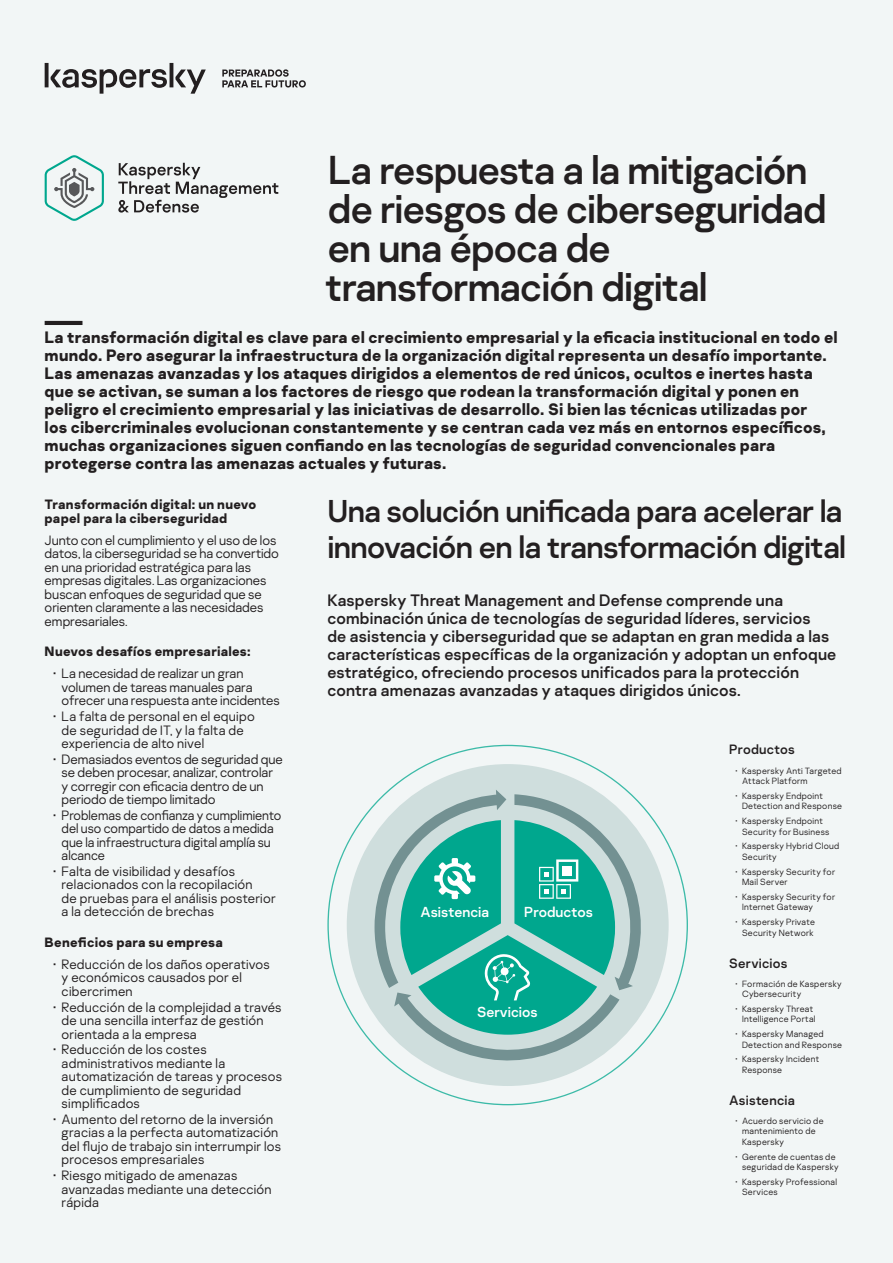
<style>
.page{position:relative;width:893px;height:1263px;background:#f2f6f6}
.page>*{position:absolute;margin:0;border:0;box-sizing:border-box;transform-origin:0 0}
.t1{font:40.2px/39px "Kaspersky Sans";letter-spacing:-.02em;color:#231f20}
.t2{font:31.5px/36px "Kaspersky Sans";letter-spacing:-.02em;color:#231f20}
.Title-3{font:700 16.5px/18px "Kaspersky Sans";letter-spacing:.01em;color:#231f20}
.t3{font:16.5px/18px "Kaspersky Sans";letter-spacing:.01em;color:#231f20}
.t4{font:14.4px "Kaspersky Sans";color:#fff}
.Body{font:300 13.5px/13.5px "Kaspersky Sans";letter-spacing:.005em;color:#231f20}
.Title-3-2{font:700 13.5px/13.5px "Kaspersky Sans";letter-spacing:.015em;color:#231f20}
.Title-3-3{font:13.5px "Kaspersky Sans";letter-spacing:.015em;color:#231f20}
.t5{font:300 9px/10.5px "Kaspersky Sans";letter-spacing:.03em;color:#231f20}
</style>
<div class="page">
<svg style="left:118px;top:163px;width:160px;height:50px"></svg>
<svg style="left:45px;top:155px;width:59px;height:66px"></svg>
<svg style="left:327px;top:745px;width:361px;height:360px"></svg>
<svg style="left:375px;top:790px;width:283px;height:288px;background:#7dc4bb"></svg>
<hr style="left:45px;top:321px;width:37px;height:4px;background:#231f20">
<svg style="left:45px;top:63px;width:161px;height:31px"></svg>
<svg style="left:222px;top:69px;width:84px;height:19px"></svg>
<h2 class="t1" style="left:325px;top:151px;width:503px">La respuesta a la mitigación de riesgos de ciberseguridad en una época de transformación digital</h2>
<p class="Title-3" style="left:45px;top:328px;width:794px">La transformación digital es clave para el crecimiento empresarial y la eficacia institucional en todo el mundo. Pero asegurar la infraestructura de la organización digital representa un desafío importante.<br>Las amenazas avanzadas y los ataques dirigidos a elementos de red únicos, ocultos e inertes hasta que se activan, se suman a los factores de riesgo que rodean la transformación digital y ponen en peligro el crecimiento empresarial y las iniciativas de desarrollo. Si bien las técnicas utilizadas por<br>los cibercriminales evolucionan constantemente y se centran cada vez más en entornos específicos, muchas organizaciones siguen confiando en las tecnologías de seguridad convencionales para protegerse contra las amenazas actuales y futuras.</p>
<p class="Title-3-2" style="left:45px;top:498px;width:213px">Transformación digital: un nuevo papel para la ciberseguridad</p>
<p class="Body" style="left:45px;top:533px;width:236px">Junto con el cumplimiento y el uso de los datos, la ciberseguridad se ha convertido en una prioridad estratégica para las empresas digitales. Las organizaciones buscan enfoques de seguridad que se orienten claramente a las necesidades empresariales.</p>
<p class="Title-3-2" style="left:45px;top:645px;width:208px">Nuevos desafíos empresariales:</p>
<p class="Body" style="left:62px;top:667px;width:220px;text-indent:-9px">• La necesidad de realizar un gran volumen de tareas manuales para ofrecer una respuesta ante incidentes</p>
<p class="Body" style="left:62px;top:709px;width:195px;text-indent:-9px">• La falta de personal en el equipo de seguridad de IT, y la falta de experiencia de alto nivel</p>
<p class="Body" style="left:62px;top:752px;width:223px;text-indent:-9px">• Demasiados eventos de seguridad que se deben procesar, analizar, controlar y corregir con eficacia dentro de un periodo de tiempo limitado</p>
<p class="Body" style="left:62px;top:808px;width:221px;text-indent:-9px">• Problemas de confianza y cumplimiento del uso compartido de datos a medida que la infraestructura digital amplía su alcance</p>
<p class="Body" style="left:62px;top:864px;width:216px;text-indent:-9px">• Falta de visibilidad y desafíos relacionados con la recopilación<br>de pruebas para el análisis posterior a la detección de brechas</p>
<p class="Title-3-2" style="left:45px;top:936px;width:180px">Beneficios para su empresa</p>
<p class="Body" style="left:62px;top:957px;width:210px;text-indent:-9px">• Reducción de los daños operativos y económicos causados por el cibercrimen</p>
<p class="Body" style="left:62px;top:1000px;width:221px;text-indent:-9px">• Reducción de la complejidad a través de una sencilla interfaz de gestión orientada a la empresa</p>
<p class="Body" style="left:62px;top:1043px;width:222px;text-indent:-9px">• Reducción de los costes administrativos mediante la automatización de tareas y procesos de cumplimiento de seguridad simplificados</p>
<p class="Body" style="left:62px;top:1112px;width:221px;text-indent:-9px">• Aumento del retorno de la inversión gracias a la perfecta automatización del flujo de trabajo sin interrumpir los procesos empresariales</p>
<p class="Body" style="left:62px;top:1168px;width:211px;text-indent:-9px">• Riesgo mitigado de amenazas avanzadas mediante una detección rápida</p>
<h3 class="t2" style="left:327px;top:493px;width:520px">Una solución unificada para acelerar la innovación en la transformación digital</h3>
<p class="t3" style="left:327px;top:591px;width:510px">Kaspersky Threat Management and Defense comprende una combinación única de tecnologías de seguridad líderes, servicios<br>de asistencia y ciberseguridad que se adaptan en gran medida a las características específicas de la organización y adoptan un enfoque estratégico, ofreciendo procesos unificados para la protección contra amenazas avanzadas y ataques dirigidos únicos.</p>
<p class="t4" style="left:420px;top:903px;width:70px">Asistencia</p>
<p class="t4" style="left:524px;top:903px;width:70px">Productos</p>
<p class="t4" style="left:477px;top:1003px;width:62px">Servicios</p>
<p class="Title-3-3" style="left:729px;top:742px;width:67px">Productos</p>
<p class="t5" style="left:742px;top:765px;width:101px;text-indent:-6px">• Kaspersky Anti Targeted<br>Attack Platform</p>
<p class="t5" style="left:742px;top:790px;width:101px;text-indent:-6px">• Kaspersky Endpoint<br>Detection and Response</p>
<p class="t5" style="left:742px;top:815px;width:89px;text-indent:-6px">• Kaspersky Endpoint<br>Security for Business</p>
<p class="t5" style="left:742px;top:841px;width:99px;text-indent:-6px">• Kaspersky Hybrid Cloud<br>Security</p>
<p class="t5" style="left:742px;top:866px;width:95px;text-indent:-6px">• Kaspersky Security for<br>Mail Server</p>
<p class="t5" style="left:742px;top:891px;width:95px;text-indent:-6px">• Kaspersky Security for<br>Internet Gateway</p>
<p class="t5" style="left:736px;top:916px;width:81px;text-align:center">• Kaspersky Private<br>Security Network</p>
<p class="Title-3-3" style="left:729px;top:955px;width:60px">Servicios</p>
<p class="t5" style="left:742px;top:978px;width:101px;text-indent:-6px">• Formación de Kaspersky<br>Cybersecurity</p>
<p class="t5" style="left:736px;top:1003px;width:81px;text-align:right">• Kaspersky Threat<br>Intelligence Portal</p>
<p class="t5" style="left:742px;top:1028px;width:101px;text-indent:-6px">• Kaspersky Managed<br>Detection and Response</p>
<p class="t5" style="left:742px;top:1054px;width:79px;text-indent:-6px">• Kaspersky Incident<br>Response</p>
<p class="Title-3-3" style="left:729px;top:1092px;width:67px">Asistencia</p>
<p class="t5" style="left:742px;top:1115px;width:83px;text-indent:-6px">• Acuerdo servicio de mantenimiento de<br>Kaspersky</p>
<p class="t5" style="left:742px;top:1151px;width:98px;text-indent:-6px">• Gerente de cuentas de seguridad de Kaspersky</p>
<p class="t5" style="left:742px;top:1176px;width:96px;text-indent:-6px">• Kaspersky Professional<br>Services</p>
</div>
